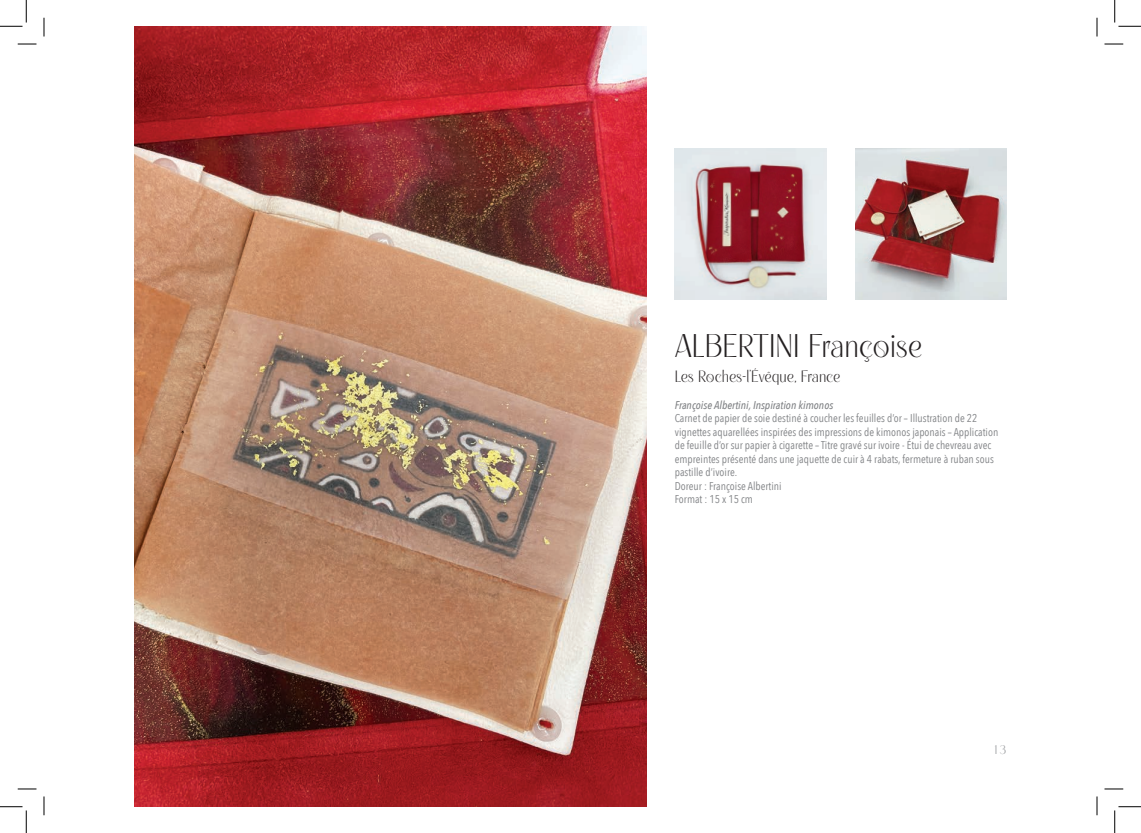
<style>
.page{position:relative;width:1141px;height:833px;background:#fff}
.page>*{position:absolute;margin:0;border:0;box-sizing:border-box;transform-origin:0 0}
.Nom_prénom{font:32.5px "Chaostiq";color:#231f20}
.Ville{font:16.25px "Chaostiq";letter-spacing:-.01em;color:#231f20}
.Ville-2{font:12.5px "Chaostiq";color:#939598}
.Corps{font:11.25px/13.5px "Avenir Next Condensed";color:#808285}
.Corps-2{font:italic 500 11.25px "Avenir Next Condensed";color:#808285}
</style>
<div class="page">
<img style="left:855px;top:149px;width:151px;height:150px">
<img style="left:134px;top:26px;width:512px;height:780px">
<img style="left:674px;top:149px;width:152px;height:150px">
<svg style="left:18px;top:43px;width:18px;height:2px"></svg>
<svg style="left:1104px;top:43px;width:19px;height:2px"></svg>
<svg style="left:18px;top:788px;width:18px;height:1px"></svg>
<svg style="left:1104px;top:788px;width:19px;height:1px"></svg>
<svg style="left:43px;top:18px;width:2px;height:18px"></svg>
<svg style="left:43px;top:796px;width:2px;height:18px"></svg>
<svg style="left:1096px;top:18px;width:1px;height:18px"></svg>
<svg style="left:1096px;top:796px;width:1px;height:18px"></svg>
<svg style="left:0;top:0;width:27px;height:27px"></svg>
<svg style="left:0;top:806px;width:27px;height:26px"></svg>
<svg style="left:1114px;top:0;width:26px;height:27px"></svg>
<svg style="left:1114px;top:806px;width:26px;height:26px"></svg>
<p class="Nom_prénom" style="left:674px;top:329px;width:249px">ALBERTINI Françoise</p>
<p class="Ville" style="left:674px;top:367px;width:167px">Les Roches-l’Évêque, France</p>
<p class="Corps-2" style="left:674px;top:397px;width:160px">Françoise Albertini, Inspiration kimonos</p>
<p class="Corps" style="left:674px;top:410px;width:325px">Carnet de papier de soie destiné à coucher les feuilles d’or – Illustration de 22 vignettes aquarellées inspirées des impressions de kimonos japonais – Application de feuille d’or sur papier à cigarette – Titre gravé sur ivoire - Étui de chevreau avec empreintes présenté dans une jaquette de cuir à 4 rabats, fermeture à ruban sous pastille d’ivoire.</p>
<p class="Corps" style="left:674px;top:478px;width:108px">Doreur : Françoise Albertini</p>
<p class="Corps" style="left:674px;top:491px;width:80px">Format : 15 x 15 cm</p>
<p class="Ville-2" style="left:994px;top:742px;width:13px">13</p>
</div>
